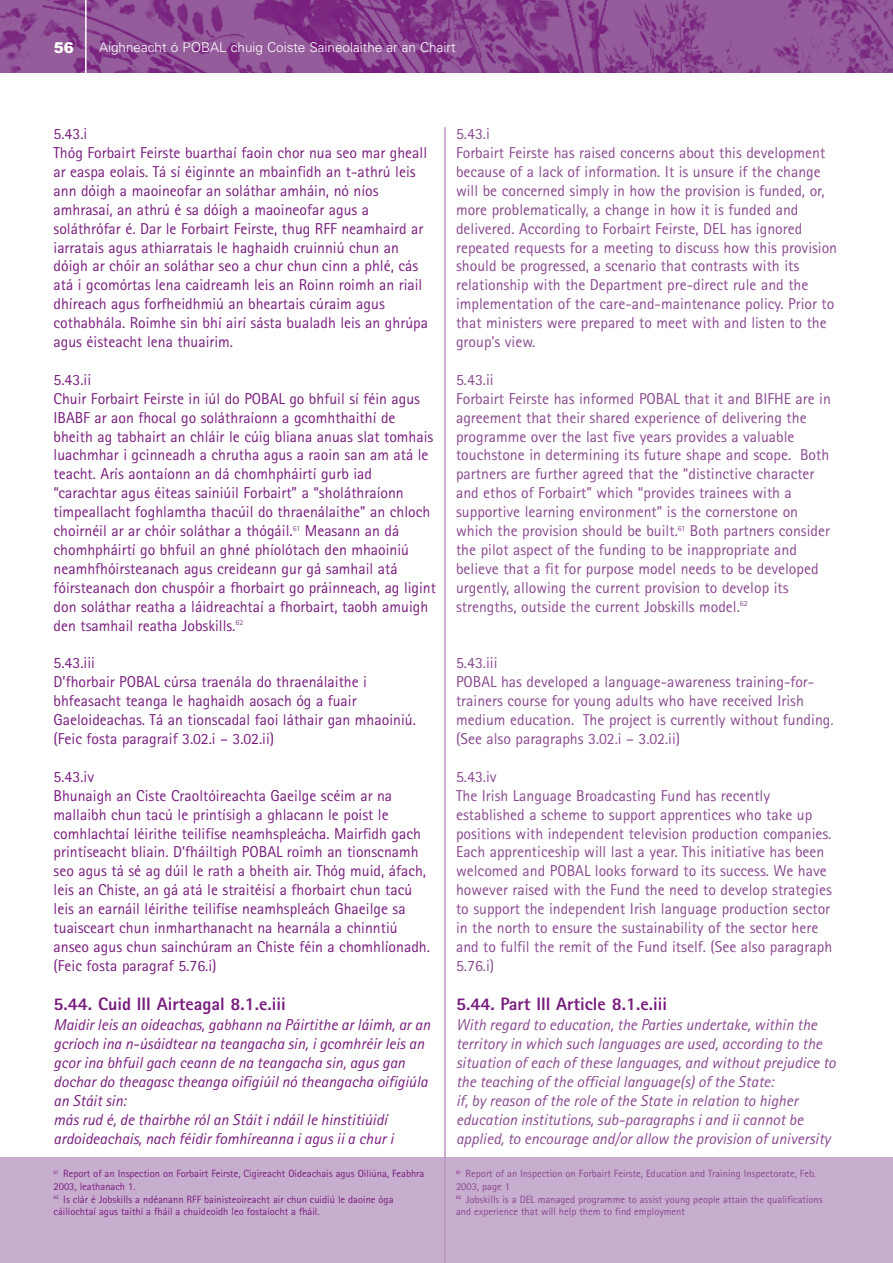
<style>
.page{position:relative;width:893px;height:1263px;background:#fff}
.page>*{position:absolute;margin:0;border:0;box-sizing:border-box;transform-origin:0 0}
.t1{font:800 18px "Rotis Sans Serif";color:#781d7d}
.t2{font:15.75px/18.9px "Rotis Sans Serif";color:#781d7d}
.t3{font:15.75px/18.9px "Rotis Sans Serif";color:#89498f}
.t4{font:italic 15.75px/18.9px "Rotis Sans Serif";color:#89498f}
.t5{font:italic 15.75px/18.9px "Rotis Sans Serif";color:#781d7d}
.t6{font:900 15px "Arial";color:#fff}
.t7{font:300 13.5px "Univers";color:#fff}
.t8{font:10.5px/12.6px "Rotis Sans Serif";color:#781d7d}
.t9{font:10.5px/12.6px "Rotis Sans Serif";color:#89498f}
</style>
<div class="page">
<div style="left:0;top:1157px;width:893px;height:106px;background:#c7adce"></div>
<img style="left:0;top:0;width:893px;height:73px">
<hr style="left:85px;top:0;width:2px;height:74px;background:#fff">
<hr style="left:444px;top:127px;width:2px;height:1136px;background:#b997bf">
<p class="t6" style="left:54px;top:42px;width:22px">56</p>
<p class="t7" style="left:99px;top:43px;width:358px">Aighneacht ó POBAL chuig Coiste Saineolaithe ar an Chairt</p>
<p class="t2" style="left:54px;top:125px;width:376px">5.43.i<br>Thóg Forbairt Feirste buarthaí faoin chor nua seo mar gheall ar easpa eolais. Tá sí éiginnte an mbainfidh an t-athrú leis ann dóigh a maoineofar an soláthar amháin, nó níos amhrasaí, an athrú é sa dóigh a maoineofar agus a soláthrófar é. Dar le Forbairt Feirste, thug RFF neamhaird ar iarratais agus athiarratais le haghaidh cruinniú chun an dóigh ar chóir an soláthar seo a chur chun cinn a phlé, cás atá i gcomórtas lena caidreamh leis an Roinn roimh an riail dhíreach agus forfheidhmiú an bheartais cúraim agus cothabhála. Roimhe sin bhí airí sásta bualadh leis an ghrúpa agus éisteacht lena thuairim.</p>
<p class="t2" style="left:54px;top:371px;width:384px">5.43.ii<br>Chuir Forbairt Feirste in iúl do POBAL go bhfuil sí féin agus IBABF ar aon fhocal go soláthraíonn a gcomhthaithí de bheith ag tabhairt an chláir le cúig bliana anuas slat tomhais luachmhar i gcinneadh a chrutha agus a raoin san am atá le teacht. Arís aontaíonn an dá chomhpháirtí gurb iad “carachtar agus éiteas sainiúil Forbairt” a “sholáthraíonn timpeallacht foghlamtha thacúil do thraenálaithe” an chloch choirnéil ar ar chóir soláthar a thógáil.<sup>61</sup> Measann an dá chomhpháirtí go bhfuil an ghné phíolótach den mhaoiniú neamhfhóirsteanach agus creideann gur gá samhail atá fóirsteanach don chuspóir a fhorbairt go práinneach, ag ligint don soláthar reatha a láidreachtaí a fhorbairt, taobh amuigh den tsamhail reatha Jobskills.<sup>62</sup></p>
<p class="t2" style="left:54px;top:655px;width:364px">5.43.iii<br>D’fhorbair POBAL cúrsa traenála do thraenálaithe i bhfeasacht teanga le haghaidh aosach óg a fuair Gaeloideachas. Tá an tionscadal faoi láthair gan mhaoiniú. (Feic fosta paragraif 3.02.i – 3.02.ii)</p>
<p class="t2" style="left:54px;top:768px;width:378px">5.43.iv<br>Bhunaigh an Ciste Craoltóireachta Gaeilge scéim ar na mallaibh chun tacú le printísigh a ghlacann le poist le comhlachtaí léirithe teilifíse neamhspleácha. Mairfidh gach printíseacht bliain. D’fháiltigh POBAL roimh an tionscnamh seo agus tá sé ag dúil le rath a bheith air. Thóg muid, áfach, leis an Chiste, an gá atá le straitéisí a fhorbairt chun tacú leis an earnáil léirithe teilifíse neamhspleách Ghaeilge sa tuaisceart chun inmharthanacht na hearnála a chinntiú anseo agus chun sainchúram an Chiste féin a chomhlíonadh. (Feic fosta paragraf 5.76.i)</p>
<p class="t1" style="left:54px;top:997px;width:234px">5.44. Cuid III Airteagal 8.1.e.iii</p>
<p class="t5" style="left:54px;top:1016px;width:378px">Maidir leis an oideachas, gabhann na Páirtithe ar láimh, ar an gcríoch ina n-úsáidtear na teangacha sin, i gcomhréir leis an gcor ina bhfuil gach ceann de na teangacha sin, agus gan dochar do theagasc theanga oifigiúil nó theangacha oifigiúla an Stáit sin:<br>más rud é, de thairbhe ról an Stáit i ndáil le hinstitiúidí ardoideachais, nach féidir fomhíreanna i agus ii a chur i</p>
<p class="t3" style="left:456px;top:125px;width:383px">5.43.i<br>Forbairt Feirste has raised concerns about this development because of a lack of information. It is unsure if the change will be concerned simply in how the provision is funded, or, more problematically, a change in how it is funded and delivered. According to Forbairt Feirste, DEL has ignored repeated requests for a meeting to discuss how this provision should be progressed, a scenario that contrasts with its relationship with the Department pre-direct rule and the implementation of the care-and-maintenance policy. Prior to that ministers were prepared to meet with and listen to the group’s view.</p>
<p class="t3" style="left:456px;top:371px;width:376px">5.43.ii<br>Forbairt Feirste has informed POBAL that it and BIFHE are in agreement that their shared experience of delivering the programme over the last five years provides a valuable touchstone in determining its future shape and scope. Both partners are further agreed that the “distinctive character and ethos of Forbairt” which “provides trainees with a supportive learning environment” is the cornerstone on which the provision should be built.<sup>61</sup> Both partners consider the pilot aspect of the funding to be inappropriate and believe that a fit for purpose model needs to be developed urgently, allowing the current provision to develop its strengths, outside the current Jobskills model.<sup>62</sup></p>
<p class="t3" style="left:456px;top:655px;width:379px">5.43.iii<br>POBAL has developed a language-awareness training-for&shy;trainers course for young adults who have received Irish medium education. The project is currently without funding. (See also paragraphs 3.02.i – 3.02.ii)</p>
<p class="t3" style="left:456px;top:768px;width:378px">5.43.iv<br>The Irish Language Broadcasting Fund has recently established a scheme to support apprentices who take up positions with independent television production companies.<br>Each apprenticeship will last a year. This initiative has been welcomed and POBAL looks forward to its success. We have however raised with the Fund the need to develop strategies to support the independent Irish language production sector in the north to ensure the sustainability of the sector here and to fulfil the remit of the Fund itself. (See also paragraph 5.76.i)</p>
<p class="t1" style="left:456px;top:997px;width:213px">5.44. Part III Article 8.1.e.iii</p>
<p class="t4" style="left:456px;top:1016px;width:381px">With regard to education, the Parties undertake, within the territory in which such languages are used, according to the situation of each of these languages, and without prejudice to the teaching of the official language(s) of the State:<br>if, by reason of the role of the State in relation to higher education institutions, sub-paragraphs i and ii cannot be applied, to encourage and/or allow the provision of university</p>
<p class="t8" style="left:54px;top:1168px;width:372px"><sup>61</sup> Report of an Inspection on Forbairt Feirste, Cigireacht Oideachais agus Oiliúna, Feabhra 2003, leathanach 1.<br><sup>62</sup> Is clár é Jobskills a ndéanann RFF bainisteoireacht air chun cuidiú le daoine óga cáilíochtaí agus taithí a fháil a chuideoidh leo fostaíocht a fháil.</p>
<p class="t9" style="left:456px;top:1168px;width:368px"><sup>61</sup> Report of an Inspection on Forbairt Feirste, Education and Training Inspectorate, Feb.<br>2003, page 1<br><sup>62</sup> Jobskills is a DEL managed programme to assist young people attain the qualifications and experience that will help them to find employment</p>
</div>
